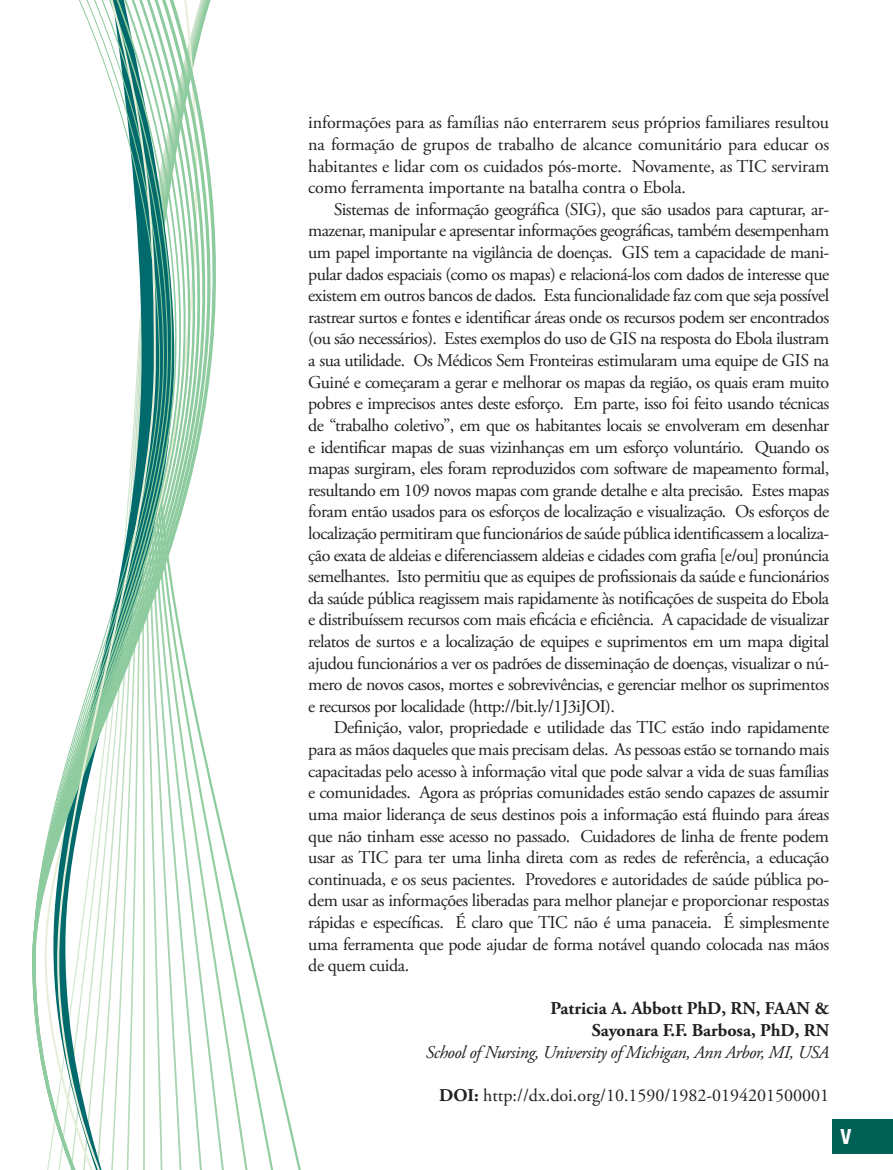
<style>
.page{position:relative;width:893px;height:1170px;background:#fff}
.page>*{position:absolute;margin:0;border:0;box-sizing:border-box;transform-origin:0 0}
.t1{font:700 condensed 21px "Helvetica Neue LT Std";color:#fff}
.t2{font:18px/21.6px "Adobe Garamond Pro";letter-spacing:-.025em;color:#231f20;text-align:justify}
.t3{font:700 18px/21.6px "Adobe Garamond Pro";color:#231f20;text-align:right}
.t4{font:italic 18px "Adobe Garamond Pro";letter-spacing:-.025em;color:#231f20}
.t5{font:18px "Adobe Garamond Pro";color:#231f20}
.s1{font-weight:700}
</style>
<div class="page">
<svg style="left:225px;top:841px;width:76px;height:328px"></svg>
<svg style="left:32px;top:0;width:193px;height:1169px"></svg>
<svg style="left:56px;top:0;width:101px;height:1169px"></svg>
<div style="left:832px;top:1118px;width:61px;height:35px;background:#006053"></div>
<p class="t2" style="left:308px;top:112px;width:522px">informações para as famílias não enterrarem seus próprios familiares resultou na formação de grupos de trabalho de alcance comunitário para educar os habitantes e lidar com os cuidados pós-morte. Novamente, as TIC serviram como ferramenta importante na batalha contra o Ebola.</p>
<p class="t2" style="left:308px;top:199px;width:522px;text-indent:26px">Sistemas de informação geográfica (SIG), que são usados para capturar, ar&shy;mazenar, manipular e apresentar informações geográficas, também desempenham um papel importante na vigilância de doenças. GIS tem a capacidade de mani&shy;pular dados espaciais (como os mapas) e relacioná-los com dados de interesse que existem em outros bancos de dados. Esta funcionalidade faz com que seja possível rastrear surtos e fontes e identificar áreas onde os recursos podem ser encontrados (ou são necessários). Estes exemplos do uso de GIS na resposta do Ebola ilustram a sua utilidade. Os Médicos Sem Fronteiras estimularam uma equipe de GIS na Guiné e começaram a gerar e melhorar os mapas da região, os quais eram muito pobres e imprecisos antes deste esforço. Em parte, isso foi feito usando técnicas de “trabalho coletivo”, em que os habitantes locais se envolveram em desenhar e identificar mapas de suas vizinhanças em um esforço voluntário. Quando os mapas surgiram, eles foram reproduzidos com software de mapeamento formal, resultando em 109 novos mapas com grande detalhe e alta precisão. Estes mapas foram então usados para os esforços de localização e visualização. Os esforços de localização permitiram que funcionários de saúde pública identificassem a localiza&shy;ção exata de aldeias e diferenciassem aldeias e cidades com grafia [e/ou] pronúncia semelhantes. Isto permitiu que as equipes de profissionais da saúde e funcionários da saúde pública reagissem mais rapidamente às notificações de suspeita do Ebola e distribuíssem recursos com mais eficácia e eficiência. A capacidade de visualizar relatos de surtos e a localização de equipes e suprimentos em um mapa digital ajudou funcionários a ver os padrões de disseminação de doenças, visualizar o nú&shy;mero de novos casos, mortes e sobrevivências, e gerenciar melhor os suprimentos e recursos por localidade (http://bit.ly/1J3iJOI).</p>
<p class="t2" style="left:308px;top:717px;width:522px;text-indent:26px">Definição, valor, propriedade e utilidade das TIC estão indo rapidamente para as mãos daqueles que mais precisam delas. As pessoas estão se tornando mais capacitadas pelo acesso à informação vital que pode salvar a vida de suas famílias e comunidades. Agora as próprias comunidades estão sendo capazes de assumir uma maior liderança de seus destinos pois a informação está fluindo para áreas que não tinham esse acesso no passado. Cuidadores de linha de frente podem usar as TIC para ter uma linha direta com as redes de referência, a educação continuada, e os seus pacientes. Provedores e autoridades de saúde pública po&shy;dem usar as informações liberadas para melhor planejar e proporcionar respostas rápidas e específicas. É claro que TIC não é uma panaceia. É simplesmente uma ferramenta que pode ajudar de forma notável quando colocada nas mãos de quem cuida.</p>
<p class="t3" style="left:551px;top:998px;width:280px">Patricia A. Abbott PhD, RN, FAAN &amp;<br>Sayonara F.F. Barbosa, PhD, RN</p>
<p class="t4" style="left:426px;top:1041px;width:405px">School of Nursing, University of Michigan, Ann Arbor, MI, USA</p>
<p class="t5" style="left:439px;top:1084px;width:392px"><span class="s1">DOI:</span> http://dx.doi.org/10.1590/1982-0194201500001</p>
<p class="t1" style="left:841px;top:1123px;width:12px">V</p>
</div>
